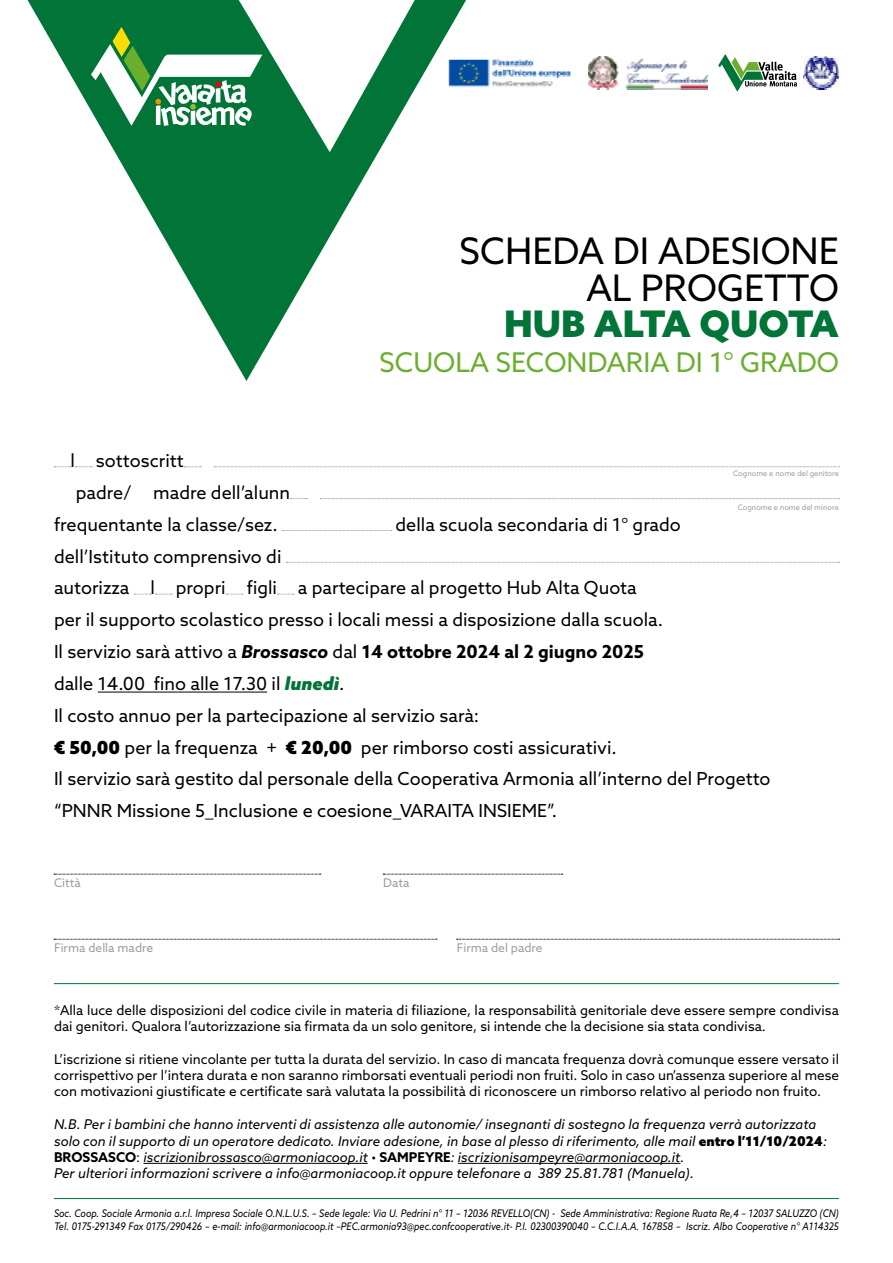
<style>
.page{position:relative;width:893px;height:1263px;background:#fff}
.page>*{position:absolute;margin:0;border:0;box-sizing:border-box;transform-origin:0 0}
.t1{font:36.6px/36.6px "Azo Sans";color:#000;text-align:right}
.t2{font:900 36.6px "Azo Sans";color:#007537}
.t3{font:27.15px "Azo Sans";color:#6bae2e}
.t4{font:18px/31.8px "Azo Sans";color:#000}
.t5{font:13.5px/16.2px "Azo Sans";color:#000}
.t6{font:italic 13.5px/16.2px "Azo Sans";color:#000}
.t7{font:12px "Azo Sans";color:#9d9d9c}
.t8{font:italic 10.5px/12.6px "Azo Sans";color:#000;scale:.88 1}
.t9{font:7.5px "Azo Sans";color:#9d9d9c}
.s1{font-weight:700;font-style:italic}
.s2{font-weight:700}
.s3{font-weight:900;font-style:italic;color:#007537}
.s4{font-weight:900}
.s5{font-weight:900;font-style:normal}
.s6{font-weight:700;font-style:normal}
.s7{font-style:normal}
</style>
<div class="page">
<svg style="left:27px;top:0;width:812px;height:381px"></svg>
<hr style="left:98px;top:692px;width:169px;height:1px;background:#000">
<svg style="left:54px;top:466px;width:38px;height:1px"></svg>
<svg style="left:184px;top:466px;width:17px;height:1px"></svg>
<svg style="left:214px;top:466px;width:626px;height:1px"></svg>
<svg style="left:291px;top:498px;width:17px;height:1px"></svg>
<svg style="left:320px;top:498px;width:520px;height:1px"></svg>
<svg style="left:282px;top:530px;width:110px;height:1px"></svg>
<svg style="left:286px;top:562px;width:554px;height:1px"></svg>
<svg style="left:134px;top:594px;width:38px;height:1px"></svg>
<svg style="left:226px;top:594px;width:17px;height:1px"></svg>
<svg style="left:277px;top:594px;width:17px;height:1px"></svg>
<svg style="left:91px;top:27px;width:171px;height:99px"></svg>
<hr style="left:54px;top:1198px;width:785px;height:1px;background:#007537">
<hr style="left:54px;top:983px;width:785px;height:1px;background:#007537">
<svg style="left:54px;top:874px;width:267px;height:1px"></svg>
<svg style="left:54px;top:939px;width:383px;height:1px"></svg>
<svg style="left:457px;top:939px;width:383px;height:1px"></svg>
<svg style="left:383px;top:874px;width:180px;height:1px"></svg>
<hr style="left:144px;top:1163px;width:224px;height:1px;background:#000">
<hr style="left:458px;top:1163px;width:222px;height:1px;background:#000">
<h1 class="t1" style="left:460px;top:232px;width:381px">SCHEDA DI ADESIONE<br>AL PROGETTO</h1>
<h1 class="t2" style="left:504px;top:299px;width:336px">HUB ALTA QUOTA</h1>
<h2 class="t3" style="left:380px;top:345px;width:461px">SCUOLA SECONDARIA DI 1° GRADO</h2>
<p class="t4" style="left:71px;top:445px;width:115px">l sottoscritt</p>
<p class="t4" style="left:76px;top:476px;width:216px">padre/ madre dell’alunn</p>
<p class="t4" style="left:54px;top:508px;width:225px">frequentante la classe/sez.</p>
<p class="t4" style="left:396px;top:508px;width:287px">della scuola secondaria di 1° grado</p>
<p class="t4" style="left:54px;top:540px;width:718px">dell’Istituto comprensivo di<br>autorizza l propri figli a partecipare al progetto Hub Alta Quota<br>per il supporto scolastico presso i locali messi a disposizione dalla scuola.<br>Il servizio sarà attivo a <span class="s1">Brossasco</span> dal <span class="s2">14 ottobre 2024 al 2 giugno 2025<br></span>dalle 14.00 fino alle 17.30 il <span class="s3">lunedì</span>.<br>Il costo annuo per la partecipazione al servizio sarà:<br><span class="s4">€ 50,00</span> per la frequenza + <span class="s4">€ 20,00</span> per rimborso costi assicurativi.<br>Il servizio sarà gestito dal personale della Cooperativa Armonia all’interno del Progetto “PNNR Missione 5_Inclusione e coesione_VARAITA INSIEME”.</p>
<p class="t9" style="left:733px;top:468px;width:107px">Cognome e nome del genitore</p>
<p class="t9" style="left:738px;top:503px;width:103px">Cognome e nome del minore</p>
<p class="t7" style="left:54px;top:874px;width:28px">Città</p>
<p class="t7" style="left:383px;top:874px;width:28px">Data</p>
<p class="t7" style="left:54px;top:940px;width:101px">Firma della madre</p>
<p class="t7" style="left:457px;top:940px;width:87px">Firma del padre</p>
<p class="t5" style="left:54px;top:1002px;width:786px">*Alla luce delle disposizioni del codice civile in materia di filiazione, la responsabilità genitoriale deve essere sempre condivisa dai genitori. Qualora l’autorizzazione sia firmata da un solo genitore, si intende che la decisione sia stata condivisa.</p>
<p class="t5" style="left:54px;top:1050px;width:787px;text-align:justify">L’iscrizione si ritiene vincolante per tutta la durata del servizio. In caso di mancata frequenza dovrà comunque essere versato il corrispettivo per l’intera durata e non saranno rimborsati eventuali periodi non fruiti. Solo in caso un’assenza superiore al mese con motivazioni giustificate e certificate sarà valutata la possibilità di riconoscere un rimborso relativo al periodo non fruito.</p>
<p class="t6" style="left:54px;top:1116px;width:774px">N.B. Per i bambini che hanno interventi di assistenza alle autonomie/ insegnanti di sostegno la frequenza verrà autorizzata solo con il supporto di un operatore dedicato. Inviare adesione, in base al plesso di riferimento, alle mail <span class="s5">entro l’11/10/2024</span>:<br><span class="s6">BROSSASCO</span><span class="s7">:</span> iscrizionibrossasco@armoniacoop.it • <span class="s6">SAMPEYRE</span>: iscrizionisampeyre@armoniacoop.it.<br>Per ulteriori informazioni scrivere a info@armoniacoop.it oppure telefonare a 389 25.81.781 (Manuela).</p>
<p class="t8" style="left:54px;top:1207px;width:893px">Soc. Coop. Sociale Armonia a.r.l. Impresa Sociale O.N.L.U.S. – Sede legale: Via U. Pedrini n° 11 – 12036 REVELLO(CN) - Sede Amministrativa: Regione Ruata Re,4 – 12037 SALUZZO (CN)<br>Tel. 0175-291349 Fax 0175/290426 – e-mail: info@armoniacoop.it –PEC.armonia93@pec.confcooperative.it- P.I. 02300390040 – C.C.I.A.A. 167858 – Iscriz. Albo Cooperative n° A114325</p>
</div>
